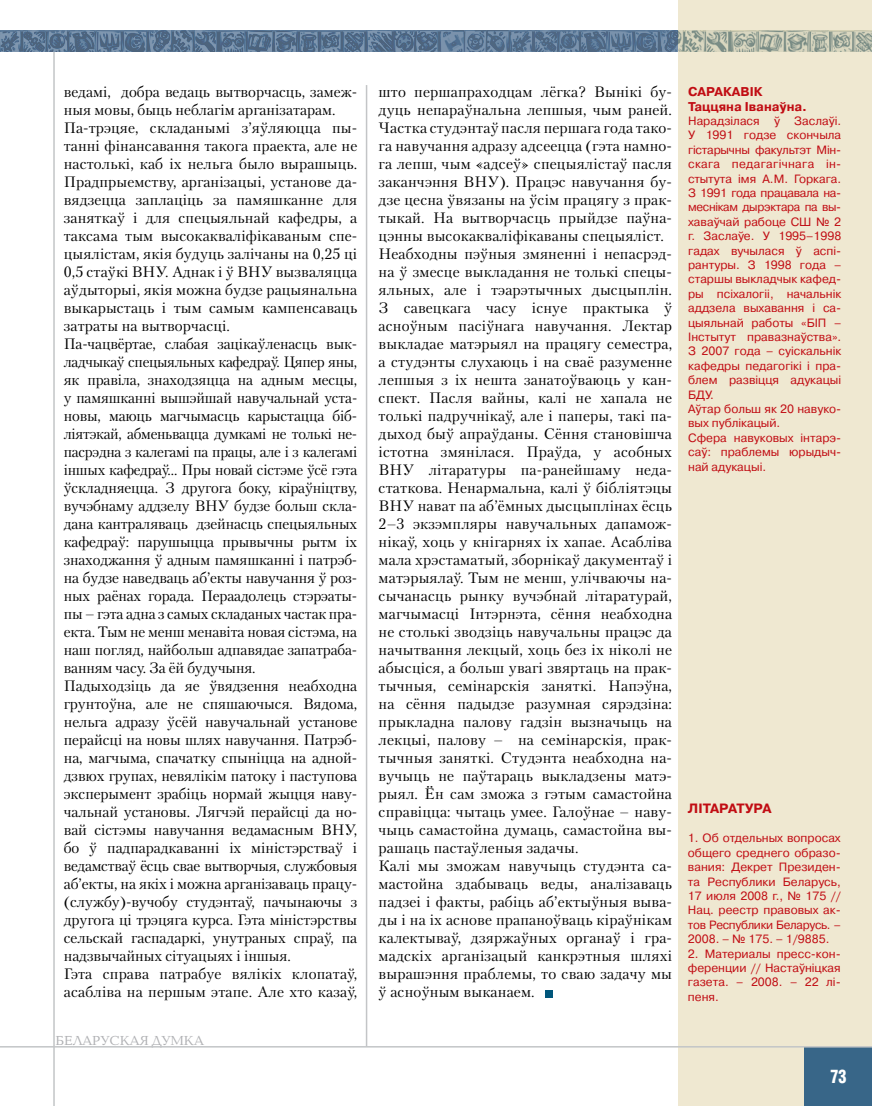
<style>
.page{position:relative;width:872px;height:1106px;background:#fff}
.page>*{position:absolute;margin:0;border:0;box-sizing:border-box;transform-origin:0 0}
.t1{font:700 18px "AG Letterica Cond L";color:#fff;scale:.9 1}
.t2{font:15px/18px "Petersburg C";letter-spacing:.01em;color:#000}
.t3{font:13.5px "Baltica C";color:#aeafb2}
.t4{font:700 13.5px "Pragmatica C";letter-spacing:-.025em;color:#c10c13}
.t5{font:700 12.75px/14.4px "Pragmatica C";color:#c10c13}
.t6{font:12px/14.4px "Pragmatica C";color:#c10c13;text-align:justify}
</style>
<div class="page">
<div style="left:678px;top:0;width:194px;height:1106px;background:#efe8d1"></div>
<hr style="left:53px;top:52px;width:2px;height:1054px;background:#c3c5c7">
<hr style="left:366px;top:85px;width:1px;height:961px;background:#c3c5c7">
<div style="left:804px;top:1047px;width:68px;height:59px;background:#386688"></div>
<svg style="left:0;top:31px;width:872px;height:21px;background:#6e8497"></svg>
<hr style="left:0;top:1046px;width:872px;height:1px;background:#c3c5c7">
<div style="left:545px;top:989px;width:8px;height:8px;background:#00567b"></div>
<p class="t2" style="left:64px;top:82px;width:295px">ведамі, добра ведаць вытворчасць, замеж&shy;ныя мовы, быць неблагім арганізатарам.<br>Па-трэцяе, складанымі з’яўляюцца пы&shy;танні фінансавання такога праекта, але не настолькі, каб іх нельга было вырашыць.<br>Прадпрыемству, арганізацыі, установе да&shy;вядзецца заплаціць за памяшканне для заняткаў і для спецыяльнай кафедры, а таксама тым высокакваліфікаваным спе&shy;цыялістам, якія будуць залічаны на 0,25 ці 0,5 стаўкі ВНУ. Аднак і ў ВНУ вызваляцца аўдыторыі, якія можна будзе рацыянальна выкарыстаць і тым самым кампенсаваць затраты на вытворчасці.<br>Па-чацвёртае, слабая зацікаўленасць вык&shy;ладчыкаў спецыяльных кафедраў. Цяпер яны, як правіла, знаходзяцца на адным месцы, у памяшканні вышэйшай навучальнай уста&shy;новы, маюць магчымасць карыстацца біб&shy;ліятэкай, абменьвацца думкамі не толькі не&shy;пасрэдна з калегамі па працы, але і з калегамі іншых кафедраў… Пры новай сістэме ўсё гэта ўскладняецца. З другога боку, кіраўніцтву, вучэбнаму аддзелу ВНУ будзе больш скла&shy;дана кантраляваць дзейнасць спецыяльных кафедраў: парушыцца прывычны рытм іх знаходжання ў адным памяшканні і патрэб&shy;на будзе наведваць аб’екты навучання ў роз&shy;ных раёнах горада. Пераадолець стэрэаты&shy;пы – гэта адна з самых складаных частак пра&shy;екта. Тым не менш менавіта новая сістэма, на наш погляд, найбольш адпавядае запатраба&shy;ванням часу. За ёй будучыня.<br>Падыходзіць да яе ўвядзення неабходна грунтоўна, але не спяшаючыся. Вядома, нельга адразу ўсёй навучальнай установе перайсці на новы шлях навучання. Патрэб&shy;на, магчыма, спачатку спыніцца на адной&shy;дзвюх групах, невялікім патоку і паступова эксперымент зрабіць нормай жыцця наву&shy;чальнай установы. Лягчэй перайсці да но&shy;вай сістэмы навучання ведамасным ВНУ, бо ў падпарадкаванні іх міністэрстваў і ведамстваў ёсць свае вытворчыя, службовыя аб’екты, на якіх і можна арганізаваць працу-(службу)-вучобу студэнтаў, пачынаючы з другога ці трэцяга курса. Гэта міністэрствы сельскай гаспадаркі, унутраных спраў, па надзвычайных сітуацыях і іншыя.<br>Гэта справа патрабуе вялікіх клопатаў, асабліва на першым этапе. Але хто казаў,</p>
<p class="t2" style="left:378px;top:82px;width:295px">што першапраходцам лёгка? Вынікі бу&shy;дуць непараўнальна лепшыя, чым раней.<br>Частка студэнтаў пасля першага года тако&shy;га навучання адразу адсеецца (гэта намно&shy;га лепш, чым «адсеў» спецыялістаў пасля заканчэння ВНУ). Працэс навучання бу&shy;дзе цесна ўвязаны на ўсім працягу з прак&shy;тыкай. На вытворчасць прыйдзе паўна&shy;цэнны высокакваліфікаваны спецыяліст.<br>Неабходны пэўныя змяненні і непасрэд&shy;на ў змесце выкладання не толькі спецы&shy;яльных, але і тэарэтычных дысцыплін.<br>З савецкага часу існуе практыка ў асноўным пасіўнага навучання. Лектар выкладае матэрыял на працягу семестра, а студэнты слухаюць і на сваё разуменне лепшыя з іх нешта занатоўваюць у кан&shy;спект. Пасля вайны, калі не хапала не толькі падручнікаў, але і паперы, такі па&shy;дыход быў апраўданы. Сёння становішча істотна змянілася. Праўда, у асобных ВНУ літаратуры па-ранейшаму неда&shy;статкова. Ненармальна, калі ў бібліятэцы ВНУ нават па аб’ёмных дысцыплінах ёсць 2–3 экзэмпляры навучальных дапамож&shy;нікаў, хоць у кнігарнях іх хапае. Асабліва мала хрэстаматый, зборнікаў дакументаў і матэрыялаў. Тым не менш, улічваючы на&shy;сычанасць рынку вучэбнай літаратурай, магчымасці Інтэрнэта, сёння неабходна не столькі зводзіць навучальны працэс да начытвання лекцый, хоць без іх ніколі не абысціся, а больш увагі звяртаць на прак&shy;тычныя, семінарскія заняткі. Напэўна, на сёння падыдзе разумная сярэдзіна: прыкладна палову гадзін вызначыць на лекцыі, палову – на семінарскія, прак&shy;тычныя заняткі. Студэнта неабходна на&shy;вучыць не паўтараць выкладзены матэ&shy;рыял. Ён сам зможа з гэтым самастойна справіцца: чытаць умее. Галоўнае – наву&shy;чыць самастойна думаць, самастойна вы&shy;рашаць пастаўленыя задачы.<br>Калі мы зможам навучыць студэнта са&shy;мастойна здабываць веды, аналізаваць падзеі і факты, рабіць аб’ектыўныя выва&shy;ды і на іх аснове прапаноўваць кіраўнікам калектываў, дзяржаўных органаў і гра&shy;мадскіх арганізацый канкрэтныя шляхі вырашэння праблемы, то сваю задачу мы ў асноўным выканаем.</p>
<p class="t3" style="left:56px;top:1033px;width:150px">БЕЛАРУСКАЯ ДУМКА</p>
<p class="t5" style="left:688px;top:85px;width:19px">САРАКАВ</p>
<p class="t5" style="left:688px;top:85px;width:120px;text-indent:62px">ІК<br>Таццяна Іванаўна.</p>
<p class="t6" style="left:688px;top:114px;width:155px;text-align:left">Нарадзілася ў Заслаўі.<br>У 1991 годзе скончыла гістарычны факультэт Мін&shy;скага педагагічнага ін&shy;стытута імя А.М. Горкага.<br>З 1991 года працавала на&shy;меснікам дырэктара па вы&shy;хаваўчай рабоце СШ № 2 г. Заслаўе. У 1995–1998 гадах вучылася ў аспі&shy;рантуры. З 1998 года – старшы выкладчык кафед&shy;ры псіхалогіі, начальнік аддзела выхавання і са&shy;цыяльнай работы «БІП –<br>Інстытут правазнаўства».<br>З 2007 года – суіскальнік кафедры педагогікі і пра&shy;блем развіцця адукацыі<br>БДУ.<br>Аўтар больш як 20 навуко&shy;вых публікацый.<br>Сфера навуковых інтарэ&shy;саў: праблемы юрыдыч&shy;най адукацыі.</p>
<p class="t4" style="left:688px;top:801px;width:85px">Літарату ра</p>
<p class="t6" style="left:688px;top:831px;width:154px">1. Об отдельных вопросах общего среднего образо&shy;вания: Декрет Президен&shy;та Республики Беларусь, 17 июля 2008 г., № 175 // Нац. реестр правовых ак&shy;тов Республики Беларусь. – 2008. – № 175. – 1/9885.</p>
<p class="t6" style="left:688px;top:946px;width:154px">2. Материалы пресс-кон&shy;ференции // Настаўніцкая газета. – 2008. – 22 лі&shy;пеня.</p>
<p class="t1" style="left:830px;top:1065px;width:20px">73</p>
</div>
